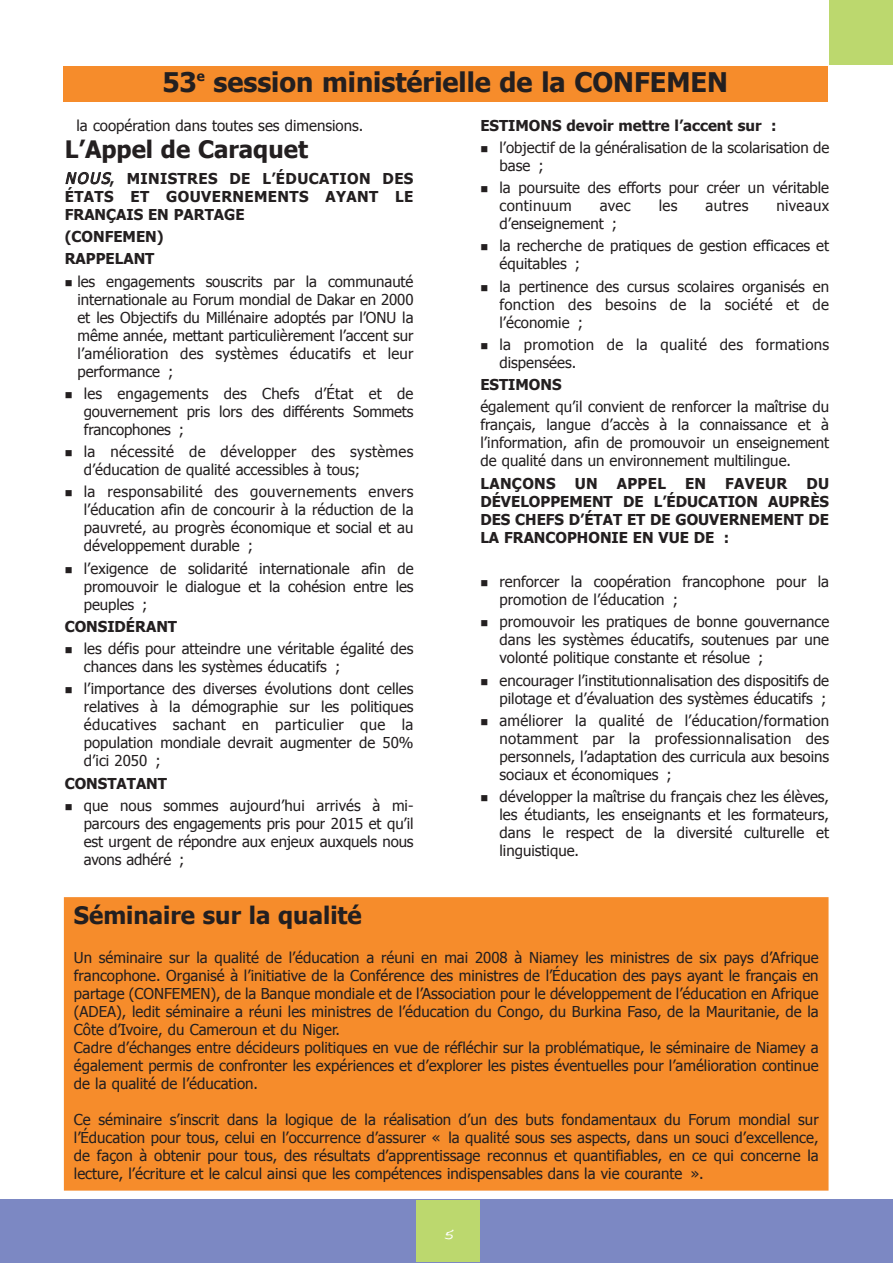
<style>
.page{position:relative;width:893px;height:1263px;background:#fff}
.page>*{position:absolute;margin:0;border:0;box-sizing:border-box;transform-origin:0 0}
.t1{font:700 27px "Tahoma";color:#231f20}
.t2{font:700 24px "Tahoma";color:#231f20}
.t3{font:18px "Handwriting Dakota";color:#fff}
.t4{font:15px/18px "Tahoma";color:#231f20;text-align:justify}
.t5{font:700 15px/18px "Tahoma";color:#231f20;text-align:justify}
.t6{font:15px/18px "Tahoma";letter-spacing:.02em;color:#231f20}
.t7{font:700 15px "Tahoma";letter-spacing:.025em;color:#231f20}
.s1{font-weight:400;font-style:italic}
</style>
<div class="page">
<div style="left:1px;top:1199px;width:891px;height:63px;background:#7c88c3"></div>
<div style="left:416px;top:1201px;width:64px;height:61px;background:#bcd86e"></div>
<div style="left:829px;top:0;width:63px;height:64px;background:#bcd86e"></div>
<div style="left:63px;top:66px;width:764px;height:36px;background:#f68c2b"></div>
<div style="left:65px;top:898px;width:762px;height:292px;background:#f68c2b"></div>
<div style="left:64px;top:897px;width:764px;height:294px;border:2px solid #f68c2b"></div>
<h1 class="t1" style="left:162px;top:65px;width:567px">53<sup>e</sup> session ministérielle de la CONFEMEN</h1>
<p class="t4" style="left:77px;top:116px;width:288px">la coopération dans toutes ses dimensions.</p>
<h2 class="t2" style="left:65px;top:134px;width:245px">L’Appel de Caraquet</h2>
<p class="t5" style="left:65px;top:169px;width:350px"><span class="s1">NOUS</span>, MINISTRES DE L’ÉDUCATION DES ÉTATS ET GOUVERNEMENTS AYANT LE FRANÇAIS EN PARTAGE</p>
<p class="t5" style="left:65px;top:225px;width:100px;line-height:22.2px">(CONFEMEN)<br>RAPPELANT</p>
<p class="t4" style="left:77px;top:272px;width:337px">les engagements souscrits par la communauté internationale au Forum mondial de Dakar en 2000 et les Objectifs du Millénaire adoptés par l’ONU la même année, mettant particulièrement l’accent sur l’amélioration des systèmes éducatifs et leur performance ;</p>
<p class="t4" style="left:84px;top:384px;width:331px">les engagements des Chefs d’État et de gouvernement pris lors des différents Sommets francophones ;</p>
<p class="t4" style="left:84px;top:442px;width:331px">la nécessité de développer des systèmes d’éducation de qualité accessibles à tous;</p>
<p class="t4" style="left:84px;top:482px;width:331px">la responsabilité des gouvernements envers l’éducation afin de concourir à la réduction de la pauvreté, au progrès économique et social et au développement durable ;</p>
<p class="t4" style="left:84px;top:559px;width:331px">l’exigence de solidarité internationale afin de promouvoir le dialogue et la cohésion entre les peuples ;</p>
<p class="t5" style="left:65px;top:617px;width:114px">CONSIDÉRANT</p>
<p class="t4" style="left:84px;top:639px;width:331px">les défis pour atteindre une véritable égalité des chances dans les systèmes éducatifs ;</p>
<p class="t4" style="left:84px;top:679px;width:331px">l’importance des diverses évolutions dont celles relatives à la démographie sur les politiques éducatives sachant en particulier que la population mondiale devrait augmenter de 50% d’ici 2050 ;</p>
<p class="t5" style="left:65px;top:774px;width:104px">CONSTATANT</p>
<p class="t4" style="left:84px;top:796px;width:331px">que nous sommes aujourd’hui arrivés à mi&shy;parcours des engagements pris pour 2015 et qu’il est urgent de répondre aux enjeux auxquels nous avons adhéré ;</p>
<p class="t5" style="left:480px;top:116px;width:297px">ESTIMONS devoir mettre l’accent sur :</p>
<p class="t4" style="left:499px;top:138px;width:331px">l’objectif de la généralisation de la scolarisation de base ;</p>
<p class="t4" style="left:499px;top:178px;width:331px">la poursuite des efforts pour créer un véritable continuum</p>
<p class="t4" style="left:599px;top:196px;width:32px">avec</p>
<p class="t4" style="left:658px;top:196px;width:20px">les</p>
<p class="t4" style="left:705px;top:196px;width:44px">autres</p>
<p class="t6" style="left:776px;top:196px;width:54px">niveaux</p>
<p class="t4" style="left:499px;top:212px;width:331px;line-height:22.2px">d’enseignement ;<br>la recherche de pratiques de gestion efficaces et</p>
<p class="t4" style="left:499px;top:252px;width:331px;line-height:22.2px">équitables ;<br>la pertinence des cursus scolaires organisés en</p>
<p class="t6" style="left:499px;top:295px;width:331px">fonction des besoins de la société et de l’économie ;</p>
<p class="t6" style="left:499px;top:335px;width:331px">la promotion de la qualité des formations dispensées.</p>
<p class="t5" style="left:480px;top:375px;width:83px">ESTIMONS</p>
<p class="t4" style="left:480px;top:397px;width:350px">également qu’il convient de renforcer la maîtrise du français, langue d’accès à la connaissance et à l’information, afin de promouvoir un enseignement de qualité dans un environnement multilingue.</p>
<p class="t7" style="left:480px;top:474px;width:77px">LANÇONS</p>
<p class="t5" style="left:574px;top:474px;width:25px">UN</p>
<p class="t5" style="left:616px;top:474px;width:51px">APPEL</p>
<p class="t5" style="left:685px;top:474px;width:23px">EN</p>
<p class="t5" style="left:725px;top:474px;width:64px">FAVEUR</p>
<p class="t5" style="left:480px;top:474px;width:350px;text-indent:326px">DU DÉVELOPPEMENT DE L’ÉDUCATION AUPRÈS DES CHEFS D’ÉTAT ET DE GOUVERNEMENT DE LA FRANCOPHONIE EN VUE DE :</p>
<p class="t4" style="left:499px;top:572px;width:331px">renforcer la coopération francophone pour la promotion de l’éducation ;</p>
<p class="t4" style="left:499px;top:612px;width:331px">promouvoir les pratiques de bonne gouvernance dans les systèmes éducatifs, soutenues par une volonté politique constante et résolue ;</p>
<p class="t4" style="left:499px;top:671px;width:331px">encourager l’institutionnalisation des dispositifs de pilotage et d’évaluation des systèmes éducatifs ;</p>
<p class="t4" style="left:499px;top:711px;width:331px">améliorer la qualité de l’éducation/formation notamment par la professionnalisation des personnels, l’adaptation des curricula aux besoins sociaux et économiques ;</p>
<p class="t4" style="left:499px;top:787px;width:331px">développer la maîtrise du français chez les élèves, les étudiants, les enseignants et les formateurs, dans le respect de la diversité culturelle et linguistique.</p>
<h2 class="t2" style="left:74px;top:900px;width:289px">Séminaire sur la qualité</h2>
<p class="t4" style="left:74px;top:949px;width:746px;text-align:left">Un séminaire sur la qualité de l’éducation a réuni en mai 2008 à Niamey les ministres de six pays d’Afrique francophone. Organisé à l’initiative de la Conférence des ministres de l’Éducation des pays ayant le français en partage (CONFEMEN), de la Banque mondiale et de l’Association pour le développement de l’éducation en Afrique (ADEA), ledit séminaire a réuni les ministres de l’éducation du Congo, du Burkina Faso, de la Mauritanie, de la Côte d’Ivoire, du Cameroun et du Niger.<br>Cadre d’échanges entre décideurs politiques en vue de réfléchir sur la problématique, le séminaire de Niamey a également permis de confronter les expériences et d’explorer les pistes éventuelles pour l’amélioration continue de la qualité de l’éducation.</p>
<p class="t4" style="left:74px;top:1111px;width:746px">Ce séminaire s’inscrit dans la logique de la réalisation d’un des buts fondamentaux du Forum mondial sur l’Éducation pour tous, celui en l’occurrence d’assurer « la qualité sous ses aspects, dans un souci d’excellence, de façon à obtenir pour tous, des résultats d’apprentissage reconnus et quantifiables, en ce qui concerne la lecture, l’écriture et le calcul ainsi que les compétences indispensables dans la vie courante ».</p>
<p class="t3" style="left:443px;top:1219px;width:12px">5</p>
</div>
